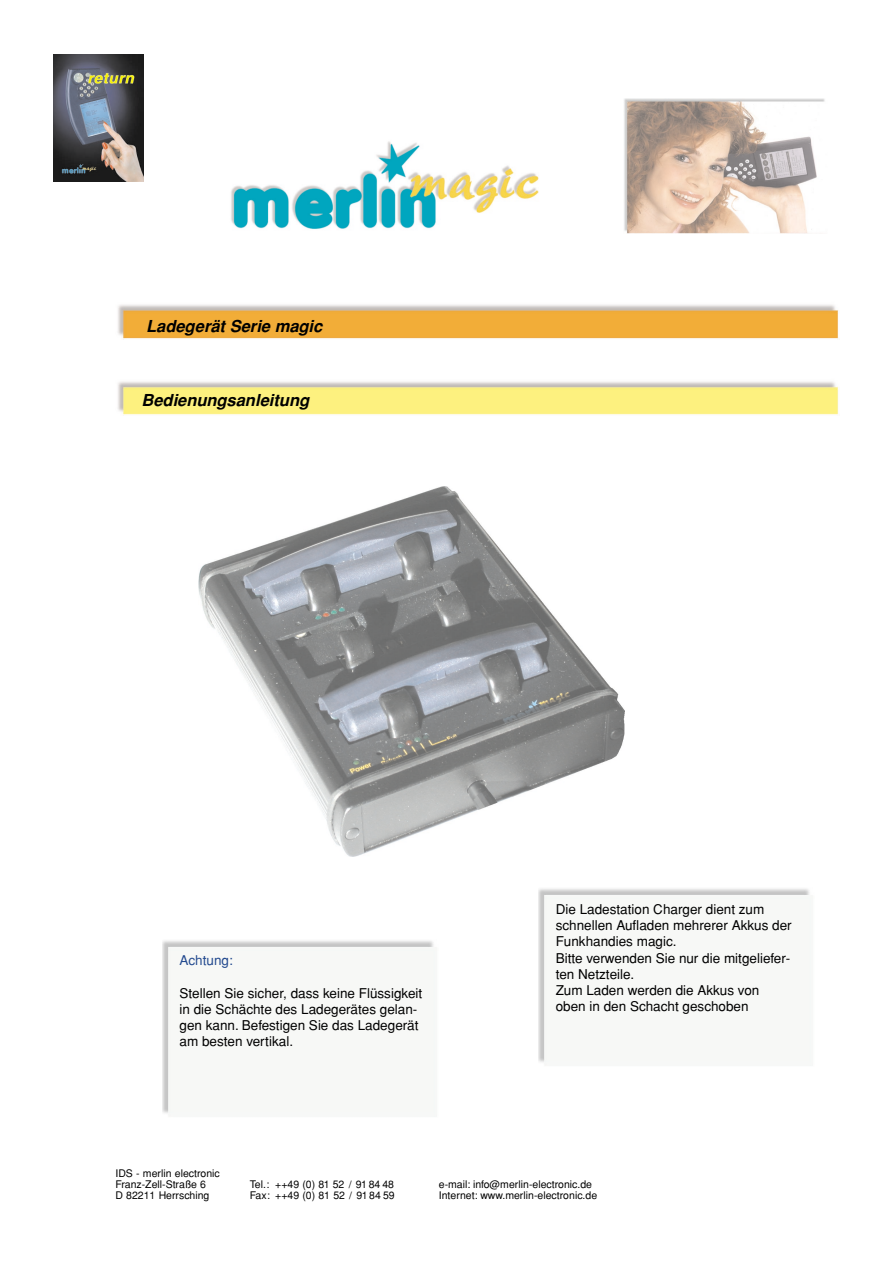
<style>
.page{position:relative;width:893px;height:1263px;background:#fff}
.page>*{position:absolute;margin:0;border:0;box-sizing:border-box;transform-origin:0 0}
.t1{font:italic 700 16.5px "Helvetica";color:#000}
.t2{font:13.5px/16.2px "Helvetica";color:#000}
.t3{font:13.5px "Helvetica";color:#234a8f}
.t4{font:10.5px/11.2px "Helvetica";color:#000}
</style>
<div class="page">
<img style="left:624px;top:99px;width:201px;height:135px">
<img style="left:231px;top:141px;width:308px;height:88px">
<img style="left:117px;top:304px;width:721px;height:35px">
<img style="left:118px;top:381px;width:721px;height:34px">
<img style="left:199px;top:486px;width:425px;height:371px">
<div style="left:538px;top:888px;width:272px;height:174px;background:#f7f8f6"></div>
<div style="left:162px;top:940px;width:272px;height:173px;background:#f7f8f6"></div>
<img style="left:54px;top:54px;width:89px;height:128px">
<p class="t1" style="left:146px;top:320px;width:178px">Ladegerät Serie magic</p>
<p class="t1" style="left:141px;top:394px;width:169px">Bedienungsanleitung</p>
<p class="t3" style="left:179px;top:956px;width:55px">Achtung:</p>
<p class="t2" style="left:179px;top:986px;width:244px">Stellen Sie sicher, dass keine Flüssigkeit in die Schächte des Ladegerätes gelan&shy;gen kann. Befestigen Sie das Ladegerät am besten vertikal.</p>
<p class="t2" style="left:555px;top:902px;width:237px">Die Ladestation Charger dient zum schnellen Aufladen mehrerer Akkus der<br>Funkhandies magic.<br>Bitte verwenden Sie nur die mitgeliefer&shy;ten Netzteile.<br>Zum Laden werden die Akkus von oben in den Schacht geschoben</p>
<p class="t4" style="left:115px;top:1168px;width:106px">IDS - merlin electronic<br>Franz-Zell-Straße 6</p>
<p class="t4" style="left:250px;top:1180px;width:146px">Tel.: ++49 (0) 81 52 / 91 84 48</p>
<p class="t4" style="left:439px;top:1180px;width:155px">e-mail: info@merlin-electronic.de</p>
<p class="t4" style="left:115px;top:1191px;width:95px">D 82211 Herrsching</p>
<p class="t4" style="left:250px;top:1191px;width:146px">Fax: ++49 (0) 81 52 / 91 84 59</p>
<p class="t4" style="left:439px;top:1191px;width:160px">Internet: www.merlin-electronic.de</p>
</div>
